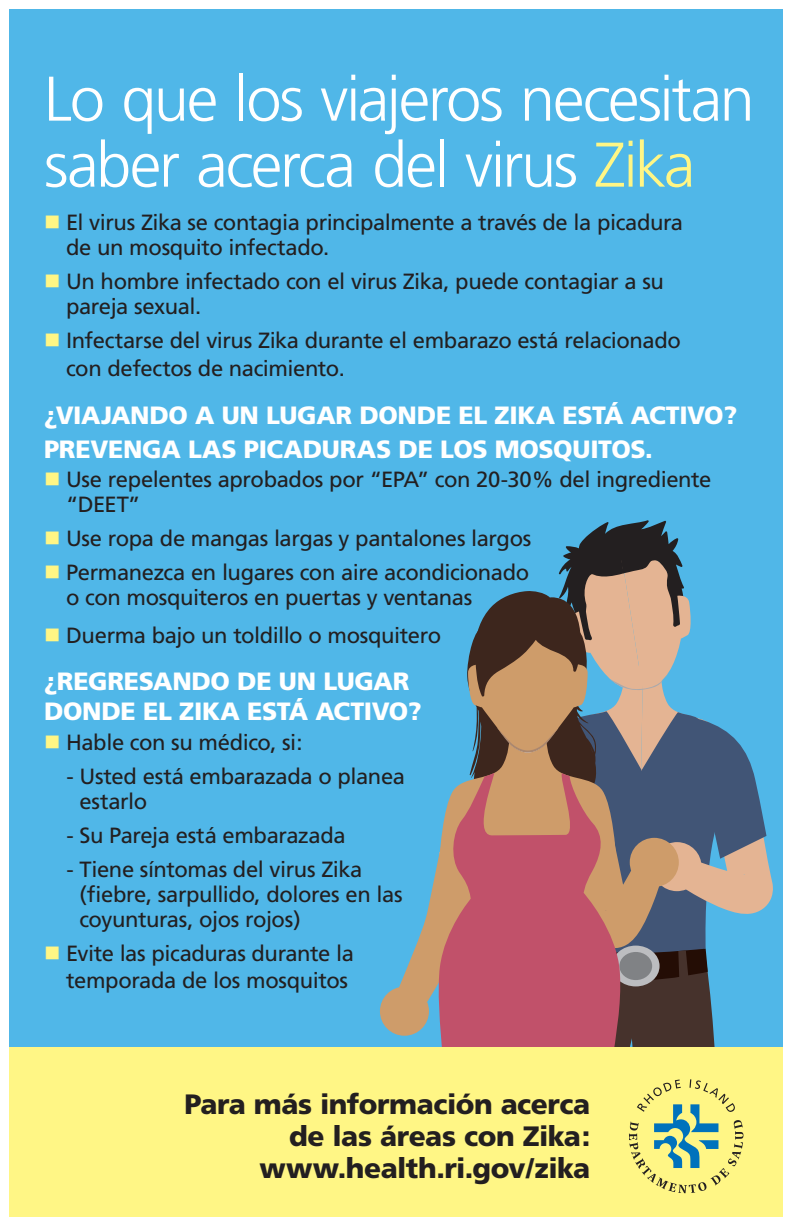
<style>
.page{position:relative;width:792px;height:1224px;background:#fff}
.page>*{position:absolute;margin:0;border:0;box-sizing:border-box;transform-origin:0 0}
.t1{font:300 63px/66px "Frutiger";letter-spacing:-.035em;color:#fff}
.t2{font:900 28px/32px "Frutiger";letter-spacing:-.015em;color:#231f20;text-align:right}
.t3{font:900 25px/33.6px "Frutiger";letter-spacing:-.015em;color:#fff}
.t4{font:22px/25px "Frutiger";letter-spacing:-.02em;color:#231f20}
.s1{color:#fff685}
</style>
<div class="page">
<div style="left:9px;top:1047px;width:774px;height:170px;background:#fff685"></div>
<div style="left:9px;top:9px;width:774px;height:1038px;background:#50b7e8"></div>
<svg style="left:629px;top:1079px;width:114px;height:114px"></svg>
<div style="left:380px;top:987px;width:49px;height:49px;background:#ce9c6a;border-radius:50%"></div>
<svg style="left:390px;top:520px;width:383px;height:527px"></svg>
<p class="t1" style="left:44px;top:67px;width:712px">Lo que los viajeros necesitan saber acerca del virus <span class="s1">Zika</span></p>
<p class="t4" style="left:66px;top:210px;width:619px;text-indent:-22px"><span class="s1">■</span> El virus Zika se contagia principalmente a través de la picadura de un mosquito infectado.</p>
<p class="t4" style="left:66px;top:269px;width:599px;text-indent:-22px"><span class="s1">■</span> Un hombre infectado con el virus Zika, puede contagiar a su pareja sexual.</p>
<p class="t4" style="left:66px;top:326px;width:616px;line-height:28.8px;text-indent:-22px"><span class="s1">■</span> Infectarse del virus Zika durante el embarazo está relacionado con defectos de nacimiento.</p>
<p class="t3" style="left:44px;top:398px;width:695px">¿VIAJANDO A UN LUGAR DONDE EL ZIKA ESTÁ ACTIVO?<br>PREVENGA LAS PICADURAS DE LOS MOSQUITOS.</p>
<p class="t4" style="left:66px;top:467px;width:647px;text-indent:-22px"><span class="s1">■</span> Use repelentes aprobados por “EPA” con 20-30% del ingrediente “DEET”</p>
<p class="t4" style="left:44px;top:526px;width:489px"><span class="s1">■</span> Use ropa de mangas largas y pantalones largos</p>
<p class="t4" style="left:66px;top:560px;width:465px;text-indent:-22px"><span class="s1">■</span> Permanezca en lugares con aire acondicionado o con mosquiteros en puertas y ventanas</p>
<p class="t4" style="left:44px;top:623px;width:399px"><span class="s1">■</span> Duerma bajo un toldillo o mosquitero</p>
<p class="t3" style="left:44px;top:667px;width:379px;line-height:30px">¿REGRESANDO DE UN LUGAR<br>DONDE EL ZIKA ESTÁ ACTIVO?</p>
<p class="t4" style="left:44px;top:730px;width:260px"><span class="s1">■</span> Hable con su médico, si:</p>
<p class="t4" style="left:80px;top:764px;width:327px;text-indent:-13px">- Usted está embarazada o planea estarlo</p>
<p class="t4" style="left:66px;top:823px;width:281px">- Su Pareja está embarazada</p>
<p class="t4" style="left:80px;top:857px;width:325px;text-indent:-13px">- Tiene síntomas del virus Zika (fiebre, sarpullido, dolores en las coyunturas, ojos rojos)</p>
<p class="t4" style="left:44px;top:940px;width:311px;line-height:27px;text-align:right"><span class="s1">■</span> Evite las picaduras durante la temporada de los mosquitos</p>
<p class="t2" style="left:185px;top:1088px;width:407px">Para más información acerca</p>
<p class="t2" style="left:260px;top:1120px;width:332px">de las áreas con Zika: www.health.ri.gov/zika</p>
</div>
